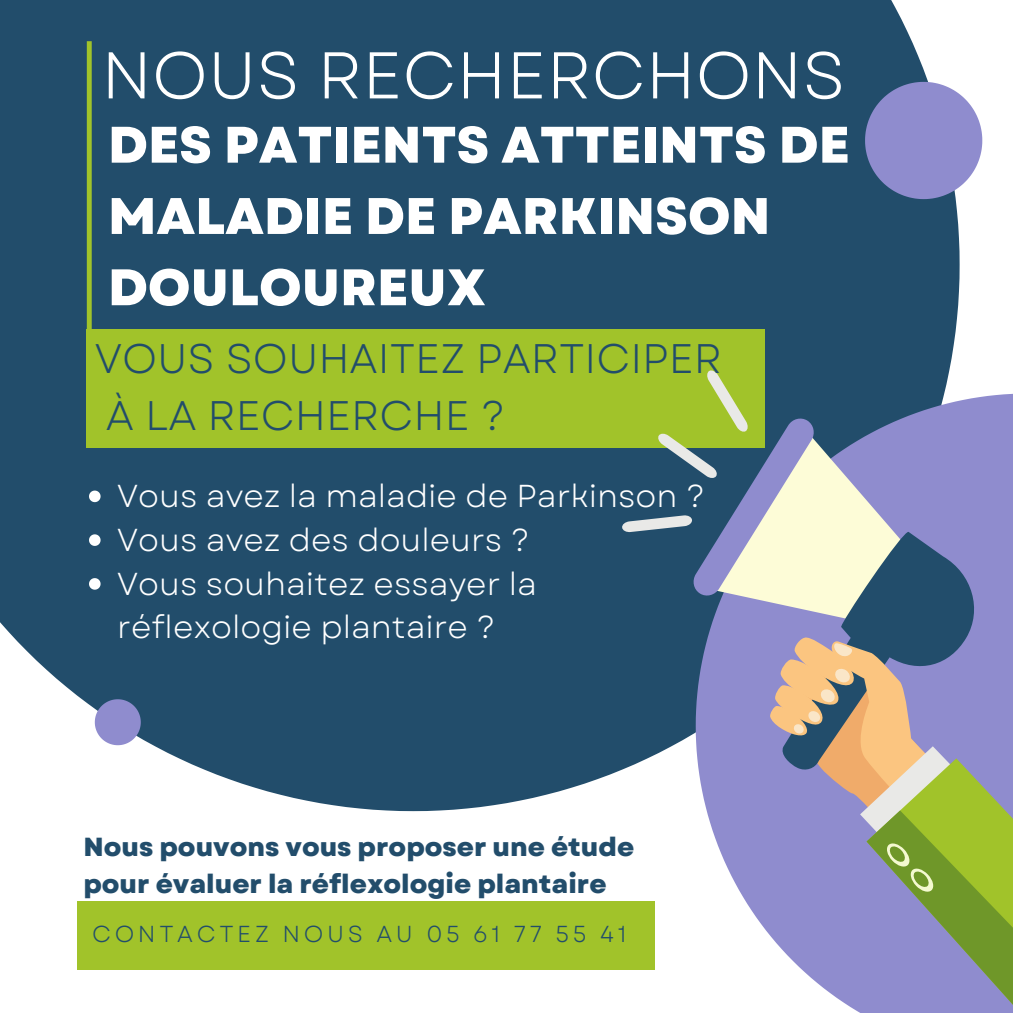
<style>
.page{position:relative;width:1013px;height:1013px;background:#fff}
.page>*{position:absolute;margin:0;border:0;box-sizing:border-box;transform-origin:0 0}
.t1{font:65.88px "Garet";color:#fff}
.t2{font:800 51.25px/71.2px "Garet";color:#fff}
.t3{font:41.25px/57.2px "Garet";color:#224d6b}
.t4{font:31.75px/43.8px "Garet";color:#fff}
.t5{font:800 26.12px/36.5px "Garet";color:#224d6b}
.t6{font:23.12px "Garet";letter-spacing:.16em;color:#224d6b}
</style>
<div class="page">
<div style="left:0;top:0;width:959px;height:811px;background:#224d6b"></div>
<svg style="left:695px;top:393px;width:317px;height:521px;background:#8e91c7"></svg>
<div style="left:87px;top:41px;width:5px;height:316px;background:#a1c32a"></div>
<div style="left:87px;top:329px;width:678px;height:118px;background:#a1c32a"></div>
<svg style="left:703px;top:425px;width:250px;height:210px;background:#9a9cc5"></svg>
<svg style="left:779px;top:529px;width:203px;height:108px;background:#7a8ea1"></svg>
<svg style="left:622px;top:369px;width:193px;height:228px"></svg>
<svg style="left:754px;top:637px;width:258px;height:375px;background:#9e9ea2"></svg>
<svg style="left:89px;top:490px;width:12px;height:12px"></svg>
<svg style="left:89px;top:534px;width:12px;height:12px"></svg>
<svg style="left:89px;top:578px;width:12px;height:11px"></svg>
<div style="left:77px;top:901px;width:577px;height:68px;background:#a1c32a"></div>
<svg style="left:865px;top:82px;width:117px;height:117px;background:#8b8ec6"></svg>
<svg style="left:95px;top:699px;width:46px;height:46px;background:#8c8fc6"></svg>
<h1 class="t1" style="left:101px;top:28px;width:745px">NOUS RECHERCHONS</h1>
<h2 class="t2" style="left:108px;top:109px;width:743px">DES PATIENTS ATTEINTS DE<br>MALADIE DE PARKINSON<br>DOULOUREUX</h2>
<p class="t3" style="left:95px;top:330px;width:628px">VOUS SOUHAITEZ PARTICIPER<br>À LA RECHERCHE ?</p>
<p class="t4" style="left:117px;top:474px;width:589px">Vous avez la maladie de Parkinson ?<br>Vous avez des douleurs ?<br>Vous souhaitez essayer la réflexologie plantaire ?</p>
<p class="t5" style="left:83px;top:828px;width:552px">Nous pouvons vous proposer une étude pour évaluer la réflexologie plantaire</p>
<p class="t6" style="left:92px;top:916px;width:536px">CONTACTEZ NOUS AU 05 61 77 55 41</p>
</div>
